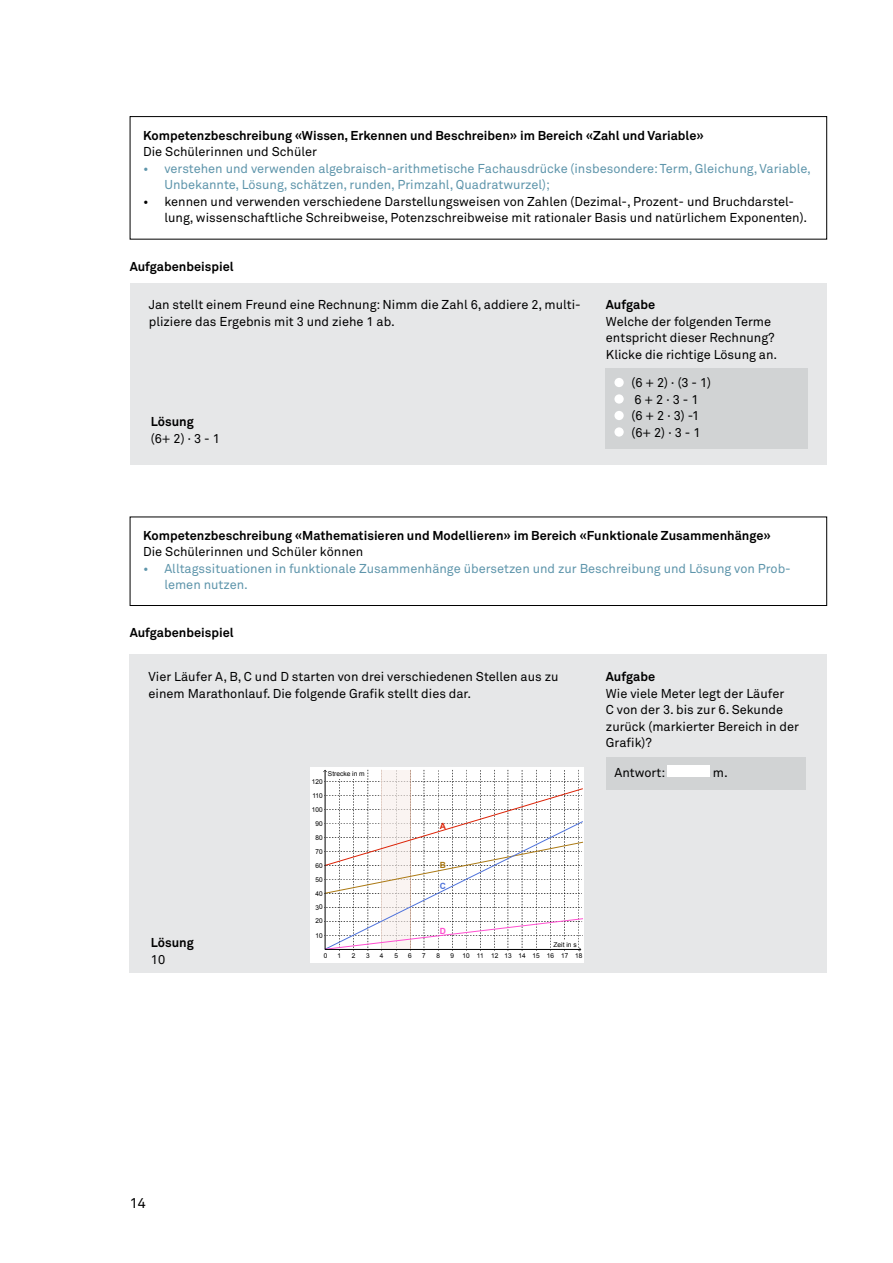
<style>
.page{position:relative;width:893px;height:1263px;background:#fff}
.page>*{position:absolute;margin:0;border:0;box-sizing:border-box;transform-origin:0 0}
.t1{font:14.25px "Akkurat";color:#000}
.t2{font:12.75px/16.5px "Akkurat";color:#000}
.t3{font:12.75px/16.5px "Akkurat";color:#5e95ab}
.t4{font:700 12.75px "Akkurat";color:#000}
.t5{font:700 8.55px "Arial";color:#dc2307}
.t6{font:700 8.55px "Arial";color:#ab7913}
.t7{font:700 8.55px "Arial";color:#4e72db}
.t8{font:700 8.55px "Arial";color:#ff4fd1}
.t9{font:6.6px/14.1px "Arial";color:#000}
</style>
<div class="page">
<div style="left:130px;top:116px;width:697px;height:124px;border:1px solid #000"></div>
<div style="left:130px;top:517px;width:697px;height:89px;border:1px solid #000"></div>
<div style="left:130px;top:283px;width:697px;height:182px;background:#e6e7e8"></div>
<div style="left:606px;top:368px;width:202px;height:81px;background:#d1d3d4"></div>
<div style="left:614px;top:378px;width:10px;height:9px;background:#fff;border-radius:50%"></div>
<div style="left:614px;top:394px;width:10px;height:10px;background:#fff;border-radius:50%"></div>
<div style="left:614px;top:411px;width:10px;height:9px;background:#fff;border-radius:50%"></div>
<div style="left:614px;top:427px;width:10px;height:10px;background:#fff;border-radius:50%"></div>
<div style="left:130px;top:654px;width:697px;height:318px;background:#e6e7e8"></div>
<div style="left:606px;top:757px;width:199px;height:33px;background:#d1d3d4"></div>
<div style="left:667px;top:766px;width:43px;height:11px;background:#fff"></div>
<div style="left:310px;top:767px;width:274px;height:195px;background:#fff"></div>
<svg style="left:323px;top:770px;width:261px;height:182px"></svg>
<p class="t4" style="left:143px;top:127px;width:562px">Kompetenzbeschreibung «Wissen, Erkennen und Beschreiben» im Bereich «Zahl und Variable»</p>
<p class="t2" style="left:143px;top:143px;width:175px">Die Schülerinnen und Schüler</p>
<p class="t3" style="left:164px;top:160px;width:648px;text-indent:-21px">• verstehen und verwenden algebraisch-arithmetische Fachausdrücke (insbesondere: Term, Gleichung, Variable,<br>Unbekannte, Lösung, schätzen, runden, Primzahl, Quadratwurzel);</p>
<p class="t2" style="left:164px;top:193px;width:644px;text-indent:-21px">• kennen und verwenden verschiedene Darstellungsweisen von Zahlen (Dezimal-, Prozent- und Bruchdarstel&shy;lung, wissenschaftliche Schreibweise, Potenzschreibweise mit rationaler Basis und natürlichem Exponenten).</p>
<p class="t4" style="left:130px;top:258px;width:106px">Aufgabenbeispiel</p>
<p class="t2" style="left:149px;top:296px;width:433px">Jan stellt einem Freund eine Rechnung: Nimm die Zahl 6, addiere 2, multi&shy;pliziere das Ergebnis mit 3 und ziehe 1 ab.</p>
<p class="t4" style="left:606px;top:297px;width:51px">Aufgabe</p>
<p class="t2" style="left:606px;top:313px;width:173px">Welche der folgenden Terme entspricht dieser Rechnung?<br>Klicke die richtige Lösung an.</p>
<p class="t4" style="left:151px;top:414px;width:44px">Lösung</p>
<p class="t2" style="left:151px;top:430px;width:71px">(6+ 2) · 3 - 1</p>
<p class="t2" style="left:631px;top:374px;width:81px">(6 + 2) · (3 - 1)<br>6 + 2 · 3 - 1<br>(6 + 2 · 3) -1 (6+ 2) · 3 - 1</p>
<p class="t4" style="left:143px;top:527px;width:629px">Kompetenzbeschreibung «Mathematisieren und Modellieren» im Bereich «Funktionale Zusammenhänge»</p>
<p class="t2" style="left:143px;top:543px;width:222px">Die Schülerinnen und Schüler können</p>
<p class="t3" style="left:164px;top:560px;width:628px;text-indent:-21px">• Alltagssituationen in funktionale Zusammenhänge übersetzen und zur Beschreibung und Lösung von Prob&shy;lemen nutzen.</p>
<p class="t4" style="left:130px;top:624px;width:106px">Aufgabenbeispiel</p>
<p class="t2" style="left:149px;top:668px;width:411px">Vier Läufer A, B, C und D starten von drei verschiedenen Stellen aus zu einem Marathonlauf. Die folgende Grafik stellt dies dar.</p>
<p class="t4" style="left:151px;top:935px;width:44px">Lösung</p>
<p class="t2" style="left:151px;top:951px;width:16px">10</p>
<p class="t9" style="left:328px;top:767px;width:38px">Strecke in m</p>
<p class="t9" style="left:312px;top:775px;width:13px;rotate:-2deg">120<br>110</p>
<p class="t9" style="left:314px;top:830px;width:10px;rotate:-2deg">80<br>70<br>60<br>50</p>
<p class="t9" style="left:314px;top:886px;width:10px;rotate:-2deg">40<br>30<br>20<br>10</p>
<p class="t5" style="left:440px;top:820px;width:8px">A</p>
<p class="t6" style="left:440px;top:860px;width:8px">B</p>
<p class="t7" style="left:440px;top:880px;width:8px">C</p>
<p class="t8" style="left:440px;top:925px;width:8px">D</p>
<p class="t9" style="left:553px;top:937px;width:25px">Zeit in s</p>
<p class="t9" style="left:450px;top:951px;width:133px;rotate:-2deg">9 10 11 12 13 14 15 16 17 18</p>
<p class="t4" style="left:606px;top:668px;width:51px">Aufgabe</p>
<p class="t2" style="left:606px;top:685px;width:195px">Wie viele Meter legt der Läufer<br>C von der 3. bis zur 6. Sekunde zurück (markierter Bereich in der<br>Grafik)?</p>
<p class="t2" style="left:614px;top:764px;width:52px">Antwort:</p>
<p class="t2" style="left:713px;top:764px;width:16px">m.</p>
<p class="t1" style="left:130px;top:1194px;width:17px">14</p>
</div>
